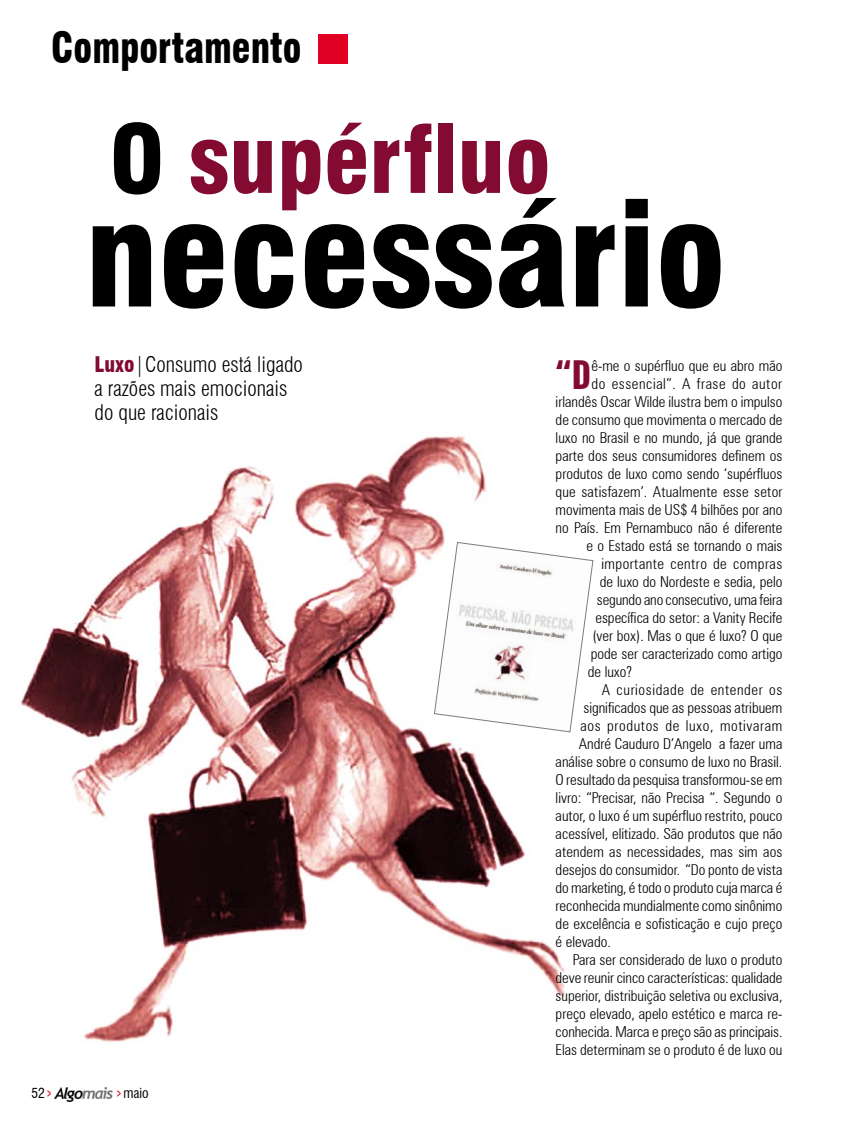
<style>
.page{position:relative;width:859px;height:1127px;background:#fff}
.page>*{position:absolute;margin:0;border:0;box-sizing:border-box;transform-origin:0 0}
.t1{font:900 condensed 142.05px "Swiss 721 BT";color:#000}
.t2{font:900 condensed 91.8px "Swiss 721 BT";color:#830a31}
.t3{font:900 condensed 42px "Swiss 721 BT";color:#000;scale:.9 1}
.t4{font:700 extra-condensed 40.05px "Zurich BT";color:#830a31}
.t5{font:300 condensed 21px/24px "Swiss 721 BT";color:#000}
.t6{font:300 condensed 15px "Zurich BT";color:#000}
.t7{font:300 condensed 15px "Zurich BT";letter-spacing:.04em;color:#000}
.t8{font:300 condensed 15px "Zurich BT";letter-spacing:.035em;color:#000}
.t9{font:300 condensed 15px "Zurich BT";letter-spacing:.03em;color:#000}
.t10{font:condensed 13.5px "Swiss 721 BT";color:#000}
.s1{color:#000}
.s2{font-weight:900;color:#830a31}
.s3{font-family:"Zurich BT";font-weight:700;font-stretch:extra-condensed;font-size:12px;color:#df0023}
</style>
<div class="page">
<img style="left:54px;top:1087px;width:58px;height:14px">
<img style="left:20px;top:435px;width:545px;height:607px">
<div style="left:318px;top:35px;width:29px;height:29px;background:#df0023"></div>
<svg style="left:434px;top:541px;width:160px;height:192px"></svg>
<h3 class="t3" style="left:51px;top:23px;width:280px">Comportamento</h3>
<h2 class="t2" style="left:110px;top:104px;width:443px"><span class="s1">O</span> supérfluo</h2>
<h1 class="t1" style="left:85px;top:170px;width:642px">necessário</h1>
<h3 class="t5" style="left:95px;top:352px;width:210px"><span class="s2">Luxo</span>|Consumo está ligado a razões mais emocionais do que racionais</h3>
<p class="t10" style="left:32px;top:1085px;width:22px">52<span class="s3">&gt;</span></p>
<p class="t10" style="left:116px;top:1085px;width:34px"><span class="s3">&gt;</span> maio</p>
<h3 class="t4" style="left:556px;top:352px;width:37px">“D</h3>
<p class="t6" style="left:592px;top:356px;width:192px">ê-me o supérfluo que eu abro mão</p>
<p class="t8" style="left:592px;top:374px;width:192px">do essencial”. A frase do autor</p>
<p class="t6" style="left:556px;top:392px;width:228px">irlandês Oscar Wilde ilustra bem o impulso</p>
<p class="t6" style="left:556px;top:410px;width:228px">de consumo que movimenta o mercado de</p>
<p class="t6" style="left:556px;top:428px;width:228px">luxo no Brasil e no mundo, já que grande</p>
<p class="t6" style="left:556px;top:446px;width:228px">parte dos seus consumidores definem os</p>
<p class="t6" style="left:556px;top:464px;width:228px">produtos de luxo como sendo ‘supérfluos</p>
<p class="t6" style="left:556px;top:482px;width:228px">que satisfazem’. Atualmente esse setor</p>
<p class="t6" style="left:556px;top:500px;width:228px">movimenta mais de US$ 4 bilhões por ano</p>
<p class="t6" style="left:556px;top:518px;width:228px">no País. Em Pernambuco não é diferente</p>
<p class="t6" style="left:586px;top:536px;width:198px">e o Estado está se tornando o mais</p>
<p class="t9" style="left:601px;top:554px;width:182px">importante centro de compras</p>
<p class="t6" style="left:600px;top:572px;width:184px">de luxo do Nordeste e sedia, pelo</p>
<p class="t6" style="left:597px;top:590px;width:187px">segundo ano consecutivo, uma feira</p>
<p class="t6" style="left:595px;top:608px;width:189px">específica do setor: a Vanity Recife</p>
<p class="t6" style="left:592px;top:626px;width:192px">(ver box). Mas o que é luxo? O que</p>
<p class="t6" style="left:591px;top:644px;width:193px">pode ser caracterizado como artigo</p>
<p class="t6" style="left:588px;top:662px;width:46px">de luxo?</p>
<p class="t7" style="left:602px;top:680px;width:182px">A curiosidade de entender os</p>
<p class="t6" style="left:583px;top:698px;width:201px">significados que as pessoas atribuem</p>
<p class="t7" style="left:580px;top:716px;width:203px">aos produtos de luxo, motivaram</p>
<p class="t6" style="left:579px;top:734px;width:205px">André Cauduro D’Angelo a fazer uma</p>
<p class="t6" style="left:556px;top:752px;width:228px">análise sobre o consumo de luxo no Brasil.</p>
<p class="t6" style="left:556px;top:770px;width:228px">O resultado da pesquisa transformou-se em</p>
<p class="t6" style="left:556px;top:788px;width:228px">livro: “Precisar, não Precisa “. Segundo o</p>
<p class="t6" style="left:556px;top:806px;width:228px">autor, o luxo é um supérfluo restrito, pouco</p>
<p class="t6" style="left:556px;top:824px;width:228px">acessível, elitizado. São produtos que não</p>
<p class="t6" style="left:556px;top:842px;width:228px">atendem as necessidades, mas sim aos</p>
<p class="t6" style="left:556px;top:860px;width:228px">desejos do consumidor. “Do ponto de vista</p>
<p class="t6" style="left:556px;top:878px;width:228px">do marketing, é todo o produto cuja marca é</p>
<p class="t6" style="left:556px;top:896px;width:228px">reconhecida mundialmente como sinônimo</p>
<p class="t6" style="left:556px;top:914px;width:228px">de excelência e sofisticação e cujo preço</p>
<p class="t6" style="left:556px;top:932px;width:57px">é elevado.</p>
<p class="t6" style="left:573px;top:950px;width:211px">Para ser considerado de luxo o produto</p>
<p class="t6" style="left:556px;top:968px;width:228px">deve reunir cinco características: qualidade</p>
<p class="t6" style="left:556px;top:986px;width:228px">superior, distribuição seletiva ou exclusiva,</p>
<p class="t6" style="left:556px;top:1004px;width:228px">preço elevado, apelo estético e marca re-</p>
<p class="t6" style="left:556px;top:1022px;width:228px">conhecida. Marca e preço são as principais.</p>
<p class="t6" style="left:556px;top:1040px;width:228px">Elas determinam se o produto é de luxo ou</p>
</div>
